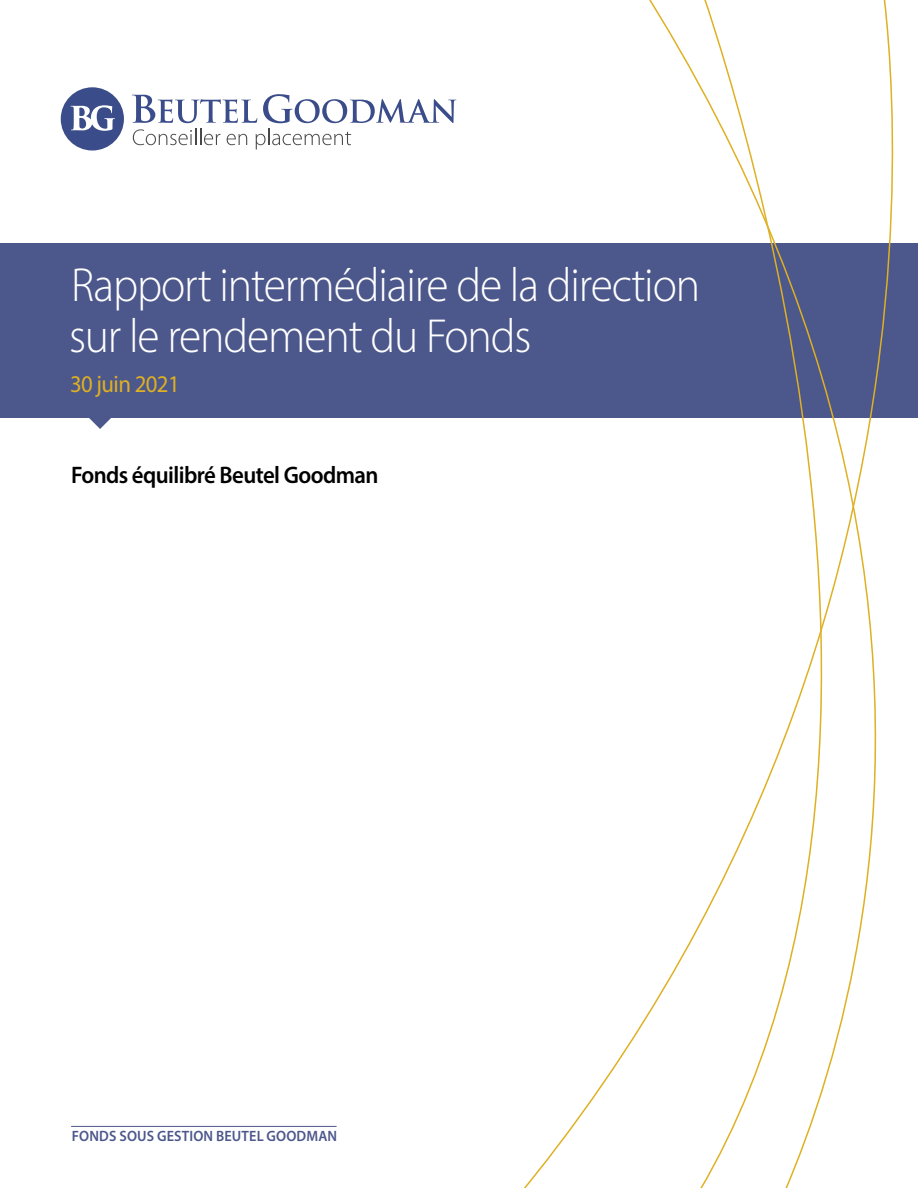
<style>
.page{position:relative;width:918px;height:1188px;background:#fff}
.page>*{position:absolute;margin:0;border:0;box-sizing:border-box;transform-origin:0 0}
.Body_Copy{font:300 48px/51px "Myriad Pro";letter-spacing:-.025em;color:#fff;scale:.95 1}
.Body_Copy-2{font:600 24px "Myriad Pro";letter-spacing:-.025em;color:#000;scale:.95 1}
.Body_Copy-3{font:24px "Myriad Pro";letter-spacing:-.025em;color:#deb022;scale:.95 1}
.Body_Copy-4{font:600 15px "Myriad Pro";letter-spacing:.01em;color:#4c578b;scale:.95 1}
</style>
<div class="page">
<div style="left:0;top:243px;width:918px;height:175px;background:#4c578b"></div>
<svg style="left:89px;top:418px;width:22px;height:11px"></svg>
<svg style="left:635px;top:0;width:259px;height:1188px"></svg>
<hr style="left:71px;top:1126px;width:266px;height:1px;background:#4c578b">
<div style="left:61px;top:87px;width:63px;height:64px;background:#3a4c89;border-radius:50%"></div>
<svg style="left:70px;top:105px;width:45px;height:26px"></svg>
<svg style="left:132px;top:95px;width:125px;height:28px"></svg>
<svg style="left:263px;top:94px;width:193px;height:29px"></svg>
<svg style="left:133px;top:129px;width:87px;height:16px"></svg>
<svg style="left:227px;top:134px;width:20px;height:11px"></svg>
<svg style="left:256px;top:129px;width:95px;height:20px"></svg>
<p class="Body_Copy" style="left:69px;top:259px;width:666px">Rapport intermédiaire de la direction sur le rendement du Fonds</p>
<p class="Body_Copy-3" style="left:70px;top:369px;width:117px">30 juin 2021</p>
<p class="Body_Copy-2" style="left:71px;top:460px;width:325px">Fonds équilibré Beutel Goodman</p>
<p class="Body_Copy-4" style="left:72px;top:1126px;width:281px">FONDS SOUS GESTION BEUTEL GOODMAN</p>
</div>
